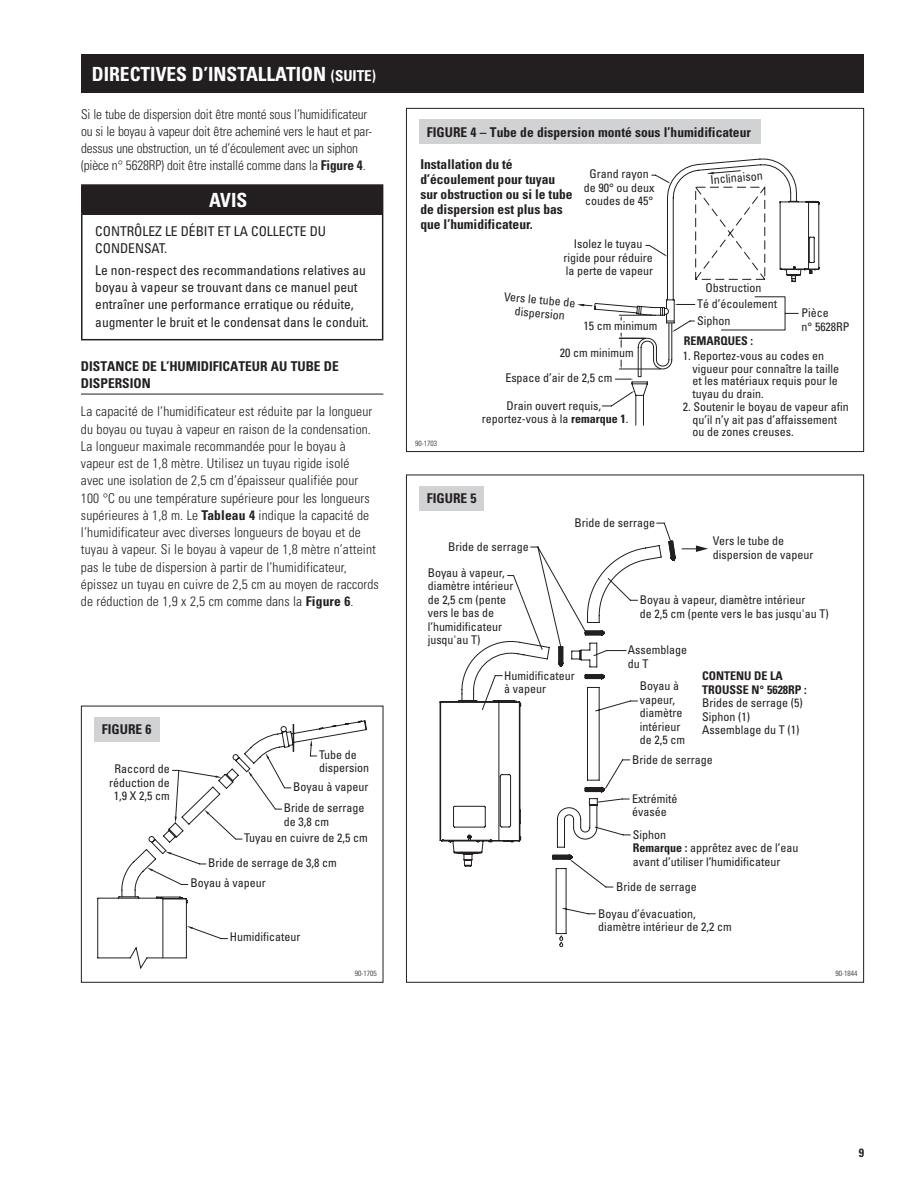
<style>
.page{position:relative;width:918px;height:1188px;background:#fff}
.page>*{position:absolute;margin:0;border:0;box-sizing:border-box;transform-origin:0 0}
.t1{font:700 condensed 19.5px "Univers";color:#fff}
.t2{font:300 condensed 13.5px/17.2px "Univers";letter-spacing:.01em;color:#231f20}
.t3{font:700 condensed 13.5px/15px "Univers";color:#231f20}
.t4{font:condensed 13.5px/17.2px "Univers";color:#231f20}
.t5{font:300 condensed 13.5px/17.2px "Univers";letter-spacing:-.01em;color:#231f20}
.t6{font:condensed 12px/13.5px "Univers";color:#231f20}
.t7{font:700 condensed 12px/13.5px "Univers";color:#231f20}
.t8{font:300 condensed 7.5px "Univers";color:#231f20}
.s1{font-size:15px}
.s2{font-weight:700}
</style>
<div class="page">
<div style="left:406px;top:108px;width:458px;height:344px;border:1px solid #231f20"></div>
<svg style="left:594px;top:159px;width:203px;height:267px"></svg>
<svg style="left:706px;top:170px;width:35px;height:4px"></svg>
<svg style="left:651px;top:174px;width:20px;height:10px"></svg>
<svg style="left:645px;top:245px;width:22px;height:12px"></svg>
<svg style="left:577px;top:304px;width:16px;height:2px"></svg>
<svg style="left:602px;top:391px;width:32px;height:16px"></svg>
<svg style="left:615px;top:315px;width:80px;height:65px"></svg>
<svg style="left:674px;top:304px;width:21px;height:1px"></svg>
<svg style="left:780px;top:193px;width:40px;height:89px"></svg>
<svg style="left:721px;top:296px;width:78px;height:35px"></svg>
<div style="left:419px;top:120px;width:341px;height:24px;background:#d1d2d4"></div>
<div style="left:419px;top:486px;width:65px;height:25px;background:#d1d2d4"></div>
<div style="left:81px;top:706px;width:302px;height:277px;border:1px solid #231f20"></div>
<svg style="left:245px;top:720px;width:122px;height:36px"></svg>
<svg style="left:310px;top:740px;width:7px;height:17px"></svg>
<svg style="left:97px;top:753px;width:195px;height:215px"></svg>
<hr style="left:163px;top:898px;width:1px;height:60px;background:#231f20">
<svg style="left:555px;top:522px;width:117px;height:425px"></svg>
<svg style="left:682px;top:545px;width:26px;height:7px"></svg>
<svg style="left:439px;top:541px;width:237px;height:326px"></svg>
<div style="left:94px;top:717px;width:66px;height:25px;background:#d1d2d4"></div>
<div style="left:81px;top:54px;width:783px;height:39px;background:#231f20"></div>
<hr style="left:81px;top:394px;width:302px;height:1px;background:#231f20">
<div style="left:82px;top:185px;width:301px;height:29px;background:#231f20"></div>
<hr style="left:81px;top:184px;width:302px;height:2px;background:#231f20">
<svg style="left:81px;top:186px;width:1px;height:27px"></svg>
<hr style="left:81px;top:339px;width:302px;height:1px;background:#231f20">
<hr style="left:81px;top:213px;width:302px;height:2px;background:#231f20">
<hr style="left:81px;top:215px;width:1px;height:124px;background:#231f20">
<hr style="left:382px;top:215px;width:1px;height:124px;background:#231f20">
<h1 class="t1" style="left:92px;top:62px;width:286px">DIRECTIVES D’INSTALLATION <span class="s1">(SUITE)</span></h1>
<p class="t5" style="left:81px;top:105px;width:293px">Si le tube de dispersion doit être monté sous l’humidificateur ou si le boyau à vapeur doit être acheminé vers le haut et par&shy;dessus une obstruction, un té d’écoulement avec un siphon (pièce n° 5628RP) doit être installé comme dans la <span class="s2">Figure 4</span>.</p>
<h1 class="t1" style="left:209px;top:188px;width:40px">AVIS</h1>
<p class="t4" style="left:95px;top:222px;width:232px">CONTRÔLEZ LE DÉBIT ET LA COLLECTE DU<br>CONDENSAT.</p>
<p class="t4" style="left:95px;top:261px;width:275px">Le non-respect des recommandations relatives au boyau à vapeur se trouvant dans ce manuel peut entraîner une performance erratique ou réduite, augmenter le bruit et le condensat dans le conduit.</p>
<p class="t3" style="left:81px;top:358px;width:259px;line-height:16.5px">DISTANCE DE L’HUMIDIFICATEUR AU TUBE DE<br>DISPERSION</p>
<p class="t2" style="left:81px;top:403px;width:299px">La capacité de l’humidificateur est réduite par la longueur du boyau ou tuyau à vapeur en raison de la condensation.<br>La longueur maximale recommandée pour le boyau à vapeur est de 1,8 mètre. Utilisez un tuyau rigide isolé<br>avec une isolation de 2,5 cm d’épaisseur qualifiée pour 100 °C ou une température supérieure pour les longueurs supérieures à 1,8 m. Le <span class="s2">Tableau 4</span> indique la capacité de l’humidificateur avec diverses longueurs de boyau et de tuyau à vapeur. Si le boyau à vapeur de 1,8 mètre n’atteint pas le tube de dispersion à partir de l’humidificateur, épissez un tuyau en cuivre de 2,5 cm au moyen de raccords de réduction de 1,9 x 2,5 cm comme dans la <span class="s2">Figure 6</span>.</p>
<p class="t3" style="left:102px;top:722px;width:51px">FIGURE 6</p>
<p class="t6" style="left:109px;top:762px;width:62px;text-align:center">Raccord de réduction de<br>1,9 X 2,5 cm</p>
<p class="t6" style="left:319px;top:747px;width:51px">Tube de dispersion</p>
<p class="t6" style="left:284px;top:775px;width:86px;line-height:21.3px;text-indent:9px">Boyau à vapeur<br>Bride de serrage</p>
<p class="t6" style="left:284px;top:814px;width:47px">de 3,8 cm</p>
<p class="t6" style="left:208px;top:856px;width:130px">Bride de serrage de 3,8 cm</p>
<p class="t6" style="left:244px;top:831px;width:125px">Tuyau en cuivre de 2,5 cm</p>
<p class="t6" style="left:190px;top:876px;width:77px">Boyau à vapeur</p>
<p class="t6" style="left:230px;top:930px;width:72px">Humidificateur</p>
<p class="t3" style="left:427px;top:124px;width:326px">FIGURE 4 – Tube de dispersion monté sous l’humidificateur</p>
<p class="t3" style="left:420px;top:156px;width:154px">Installation du té d’écoulement pour tuyau sur obstruction ou si le tube de dispersion est plus bas que l’humidificateur.</p>
<p class="t6" style="left:584px;top:167px;width:72px;text-align:center">Grand rayon de 90° ou deux coudes de 45°</p>
<p class="t6" style="left:564px;top:237px;width:91px;text-align:center">Isolez le tuyau rigide pour réduire la perte de vapeur</p>
<p class="t6" style="left:505px;top:290px;width:73px;text-align:center;rotate:5deg">Vers le tube de dispersion</p>
<p class="t6" style="left:583px;top:319px;width:75px">15 cm minimum</p>
<p class="t6" style="left:560px;top:345px;width:75px">20 cm minimum</p>
<p class="t8" style="left:415px;top:438px;width:24px">90-1703</p>
<p class="t6" style="left:505px;top:371px;width:109px">Espace d’air de 2,5 cm</p>
<p class="t6" style="left:482px;top:398px;width:148px;text-align:center">Drain ouvert requis, reportez-vous à la <span class="s2">remarque 1</span>.</p>
<p class="t3" style="left:427px;top:491px;width:51px">FIGURE 5</p>
<p class="t6" style="left:448px;top:540px;width:82px">Bride de serrage</p>
<p class="t6" style="left:574px;top:515px;width:82px">Bride de serrage</p>
<p class="t6" style="left:710px;top:173px;width:54px;rotate:-5deg">Inclinaison</p>
<p class="t6" style="left:706px;top:280px;width:57px">Obstruction</p>
<p class="t6" style="left:697px;top:295px;width:81px;line-height:16.6px">Té d’écoulement<br>Siphon</p>
<p class="t6" style="left:802px;top:306px;width:50px">Pièce<br>n° 5628RP</p>
<p class="t7" style="left:684px;top:334px;width:71px">REMARQUES :</p>
<p class="t6" style="left:692px;top:349px;width:148px;line-height:12.8px;text-indent:-10px">1. Reportez-vous au codes en vigueur pour connaître la taille et les matériaux requis pour le tuyau du drain.</p>
<p class="t6" style="left:692px;top:400px;width:158px;line-height:12.8px;text-indent:-10px">2. Soutenir le boyau de vapeur afin qu’il n’y ait pas d’affaissement ou de zones creuses.</p>
<p class="t6" style="left:713px;top:534px;width:102px">Vers le tube de dispersion de vapeur</p>
<p class="t6" style="left:428px;top:566px;width:87px">Boyau à vapeur, diamètre intérieur de 2,5 cm (pente vers le bas de l’humidificateur jusqu'au T)</p>
<p class="t6" style="left:504px;top:668px;width:72px">Humidificateur à vapeur</p>
<p class="t6" style="left:640px;top:593px;width:190px">Boyau à vapeur, diamètre intérieur<br>de 2,5 cm (pente vers le bas jusqu'au T)</p>
<p class="t6" style="left:628px;top:643px;width:61px">Assemblage du T</p>
<p class="t6" style="left:640px;top:679px;width:47px">Boyau à vapeur, diamètre intérieur de 2,5 cm</p>
<p class="t7" style="left:702px;top:669px;width:106px">CONTENU DE LA<br>TROUSSE N° 5628RP :</p>
<p class="t6" style="left:702px;top:696px;width:102px">Brides de serrage (5)<br>Siphon (1)<br>Assemblage du T (1)</p>
<p class="t6" style="left:632px;top:753px;width:82px">Bride de serrage</p>
<p class="t6" style="left:632px;top:792px;width:47px">Extrémité évasée</p>
<p class="t6" style="left:633px;top:827px;width:167px">Siphon<br><span class="s2">Remarque :</span> apprêtez avec de l’eau avant d’utiliser l’humidificateur</p>
<p class="t6" style="left:616px;top:880px;width:82px">Bride de serrage</p>
<p class="t6" style="left:598px;top:907px;width:135px">Boyau d’évacuation, diamètre intérieur de 2,2 cm</p>
<p class="t8" style="left:355px;top:969px;width:24px">90-1705</p>
<p class="t8" style="left:835px;top:969px;width:24px">90-1844</p>
<p class="t7" style="left:859px;top:1146px;width:7px">9</p>
</div>
